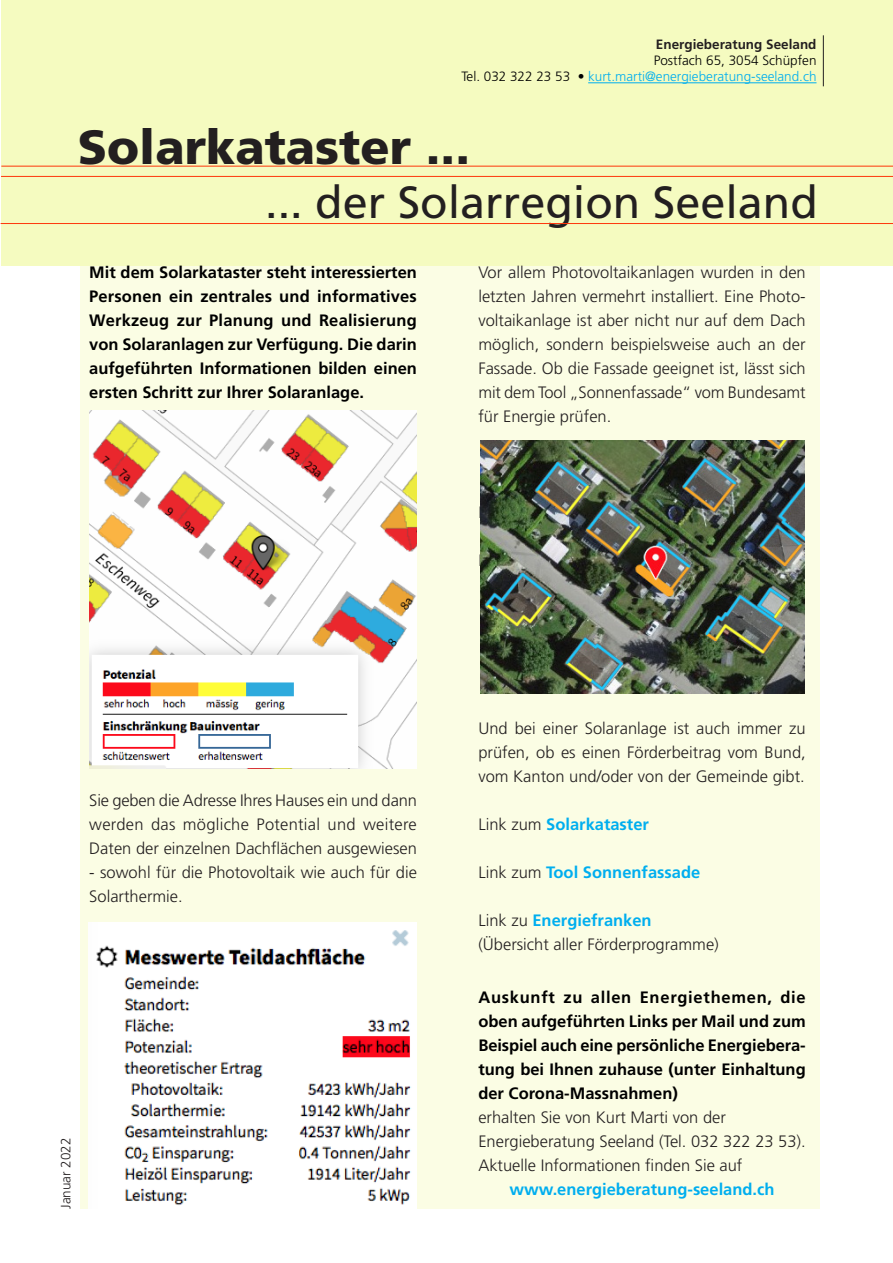
<style>
.page{position:relative;width:893px;height:1263px;background:#fff}
.page>*{position:absolute;margin:0;border:0;box-sizing:border-box;transform-origin:0 0}
.t1{font:900 48px "Frutiger";color:#231f20}
.t2{font:45px "Frutiger";color:#231f20}
.t3{font:300 16.5px/24px "Frutiger";color:#231f20;text-align:justify}
.t4{font:700 16.5px/24px "Frutiger";color:#000;text-align:justify}
.t5{font:700 16.5px "Frutiger";color:#00aeef}
.t6{font:300 13.5px "Frutiger";color:#00aeef}
.t7{font:300 13.5px "Frutiger";color:#000}
.t8{font:700 13.5px "Frutiger";color:#231f20}
.t9{font:300 13.5px "Frutiger";color:#231f20}
.s1{color:#000}
.s2{font-weight:300;color:#231f20}
</style>
<div class="page">
<div style="left:80px;top:266px;width:740px;height:943px;background:#fbfde4"></div>
<div style="left:2px;top:0;width:891px;height:266px;background:#f5fbc0"></div>
<hr style="left:1px;top:176px;width:892px;height:1px;background:#fe360b">
<hr style="left:1px;top:223px;width:892px;height:1px;background:#fe360b">
<hr style="left:1px;top:166px;width:892px;height:1px;background:#fe360b">
<hr style="left:823px;top:35px;width:1px;height:51px;background:#231f20">
<hr style="left:588px;top:82px;width:228px;height:1px;background:#00aeef">
<img style="left:89px;top:410px;width:328px;height:358px">
<img style="left:89px;top:922px;width:328px;height:287px">
<div style="left:288px;top:974px;width:126px;height:45px;background:#fff"></div>
<img style="left:480px;top:440px;width:324px;height:254px">
<p class="t8" style="left:656px;top:36px;width:162px">Energieberatung Seeland</p>
<p class="t7" style="left:654px;top:53px;width:164px">Postfach 65, 3054 Schüpfen</p>
<p class="t6" style="left:461px;top:69px;width:357px"><span class="s1">Tel. 032 322 23 53 •</span> kurt.marti@energieberatung-seeland.ch</p>
<p class="t1" style="left:78px;top:118px;width:394px">Solarkataster ...</p>
<p class="t2" style="left:265px;top:176px;width:554px">... der Solarregion Seeland</p>
<p class="t4" style="left:89px;top:260px;width:329px">Mit dem Solarkataster steht interessierten Personen ein zentrales und informatives Werkzeug zur Planung und Realisierung von Solaranlagen zur Verfügung. Die darin aufgeführten Informationen bilden einen ersten Schritt zur Ihrer Solaranlage.</p>
<p class="t3" style="left:478px;top:261px;width:329px">Vor allem Photovoltaikanlagen wurden in den letzten Jahren vermehrt installiert. Eine Photo&shy;voltaikanlage ist aber nicht nur auf dem Dach möglich, sondern beispielsweise auch an der Fassade. Ob die Fassade geeignet ist, lässt sich mit dem Tool „Sonnenfassade“ vom Bundesamt für Energie prüfen.</p>
<p class="t3" style="left:89px;top:788px;width:329px">Sie geben die Adresse Ihres Hauses ein und dann werden das mögliche Potential und weitere Daten der einzelnen Dachflächen ausgewiesen</p>
<p class="t3" style="left:89px;top:860px;width:329px">- sowohl für die Photovoltaik wie auch für die<br>Solarthermie.</p>
<p class="t9" style="left:58px;top:1209px;width:73px;rotate:-90deg">Januar 2022</p>
<p class="t3" style="left:478px;top:717px;width:329px">Und bei einer Solaranlage ist auch immer zu prüfen, ob es einen Förderbeitrag vom Bund, vom Kanton und/oder von der Gemeinde gibt.</p>
<p class="t5" style="left:478px;top:815px;width:172px"><span class="s2">Link zum</span> Solarkataster</p>
<p class="t5" style="left:478px;top:863px;width:223px"><span class="s2">Link zum</span> Tool Sonnenfassade</p>
<p class="t5" style="left:478px;top:911px;width:175px"><span class="s2">Link zu</span> Energiefranken</p>
<p class="t3" style="left:478px;top:933px;width:242px">(Übersicht aller Förderprogramme)</p>
<p class="t4" style="left:478px;top:985px;width:329px">Auskunft zu allen Energiethemen, die oben aufgeführten Links per Mail und zum Beispiel auch eine persönliche Energiebera&shy;tung bei Ihnen zuhause (unter Einhaltung der Corona-Massnahmen)</p>
<p class="t3" style="left:478px;top:1106px;width:249px">erhalten Sie von Kurt Marti von der</p>
<p class="t3" style="left:478px;top:1130px;width:329px">Energieberatung Seeland (Tel. 032 322 23 53).</p>
<p class="t3" style="left:478px;top:1154px;width:266px">Aktuelle Informationen finden Sie auf</p>
<p class="t5" style="left:510px;top:1180px;width:266px">www.energieberatung-seeland.ch</p>
</div>
